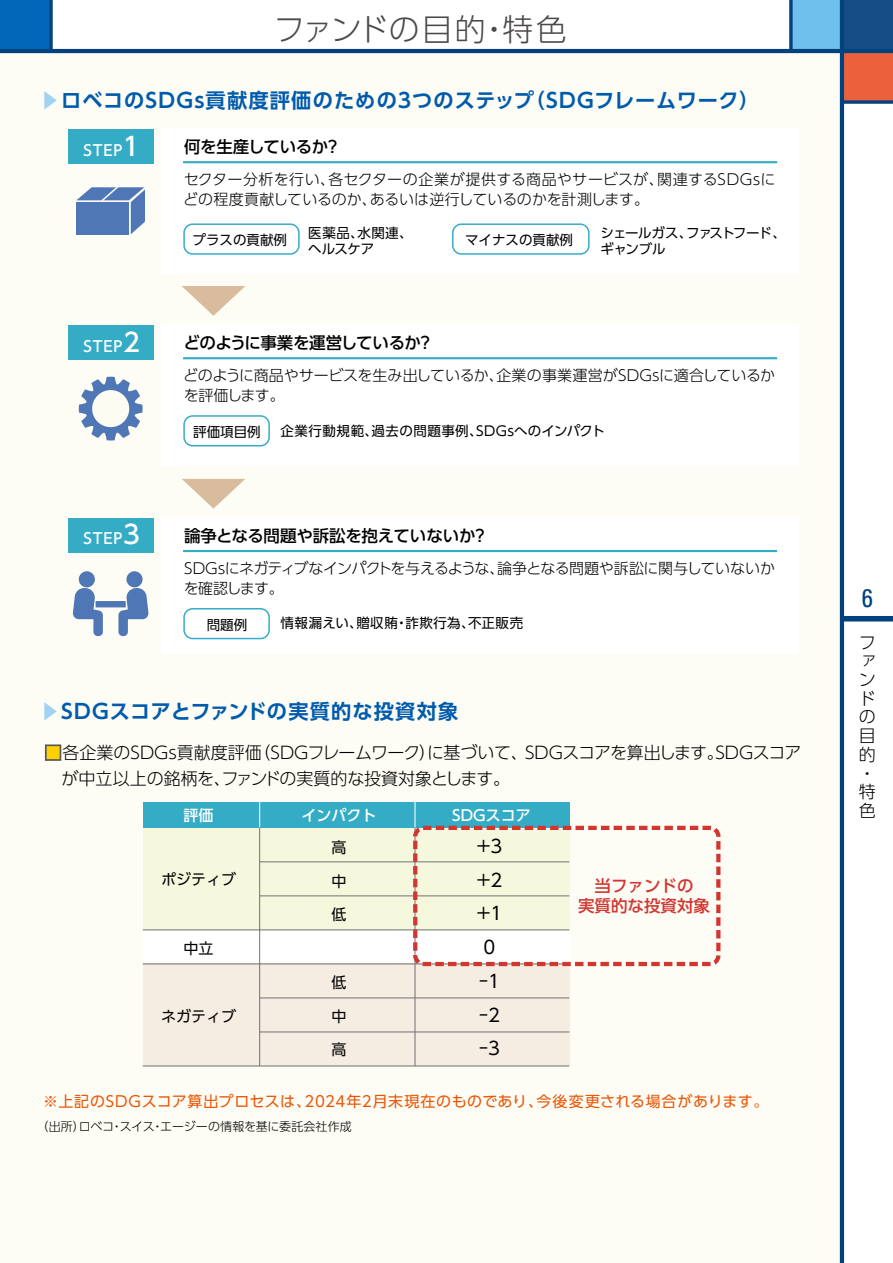
<style>
.page{position:relative;width:893px;height:1263px;background:#fff}
.page>*{position:absolute;margin:0;border:0;box-sizing:border-box;transform-origin:0 0}
.t1{font:300 30.9px "UD Shin Go Pro";letter-spacing:.005em;color:#4c4948}
.t2{font:condensed 25.5px "Univers";color:#00417e}
.t3{font:700 20.25px "UD Shin Go Pro De";letter-spacing:.055em;color:#005bac}
.t4{font:18px/33.8px "UD Shin Go Pro";color:#000;text-align:center}
.t5{font:300 16.95px/18.8px "UD Shin Go Pro";color:#000}
.t6{font:500 16.5px "UD Shin Go Pro";letter-spacing:-.02em;color:#000}
.t7{font:500 16.5px/19.5px "UD Shin Go Pro";color:#d13730;text-align:center}
.t8{font:300 15px/19.5px "UD Shin Go Pro";letter-spacing:-.01em;color:#000}
.t9{font:15px "UD Shin Go Pro";letter-spacing:.04em;color:#ea5504}
.t10{font:300 15px/19.5px "UD Shin Go Pro";letter-spacing:-.045em;color:#000}
.t11{font:500 15px "UD Shin Go Pro";color:#fff}
.t12{font:15px "UD Shin Go Pro";color:#000}
.t13{font:13.5px/16.5px "UD Shin Go Pro";color:#000}
.t14{font:13.5px "UD Shin Go Pro";letter-spacing:.03em;color:#000}
.t15{font:13.5px/16.5px "UD Shin Go Pro";letter-spacing:-.06em;color:#000}
.t16{font:13.5px "UD Shin Go Pro";letter-spacing:.04em;color:#000}
.t17{font:300 12px "UD Shin Go Pro";color:#000}
.s1{font-size:20.1px;color:#a0d2f2}
.s2{font-size:25.5px}
.s3{color:#fdd000}
</style>
<div class="page">
<div style="left:0;top:49px;width:841px;height:1214px;background:#fdfcf5"></div>
<div style="left:791px;top:0;width:51px;height:51px;background:#6fc0ec"></div>
<div style="left:842px;top:0;width:51px;height:51px;background:#164d87"></div>
<div style="left:0;top:0;width:51px;height:51px;background:#0068b7"></div>
<div style="left:842px;top:51px;width:51px;height:51px;background:#eb613b"></div>
<svg style="left:49px;top:0;width:4px;height:49px"></svg>
<div style="left:842px;top:616px;width:51px;height:5px;background:#00417e"></div>
<hr style="left:840px;top:0;width:4px;height:1263px;background:#00417e">
<hr style="left:0;top:49px;width:893px;height:4px;background:#00417e">
<svg style="left:844px;top:100px;width:49px;height:4px"></svg>
<svg style="left:789px;top:0;width:4px;height:49px"></svg>
<div style="left:162px;top:129px;width:637px;height:145px;background:#fff"></div>
<div style="left:143px;top:802px;width:426px;height:230px;background:#fff"></div>
<div style="left:143px;top:964px;width:426px;height:102px;background:#f5ece2"></div>
<div style="left:143px;top:827px;width:426px;height:103px;background:#f6f8de"></div>
<div style="left:45px;top:744px;width:16px;height:17px;border:2px solid #595757"></div>
<svg style="left:73px;top:571px;width:76px;height:65px"></svg>
<svg style="left:79px;top:377px;width:64px;height:63px"></svg>
<svg style="left:76px;top:187px;width:69px;height:47px;background:#6688bd"></svg>
<div style="left:143px;top:802px;width:426px;height:25px;background:#34acc6"></div>
<hr style="left:260px;top:862px;width:309px;height:1px;background:#727171">
<hr style="left:260px;top:896px;width:309px;height:1px;background:#727171">
<hr style="left:143px;top:930px;width:426px;height:1px;background:#727171">
<hr style="left:143px;top:964px;width:426px;height:1px;background:#727171">
<hr style="left:260px;top:998px;width:309px;height:1px;background:#727171">
<hr style="left:260px;top:1032px;width:309px;height:1px;background:#727171">
<hr style="left:259px;top:827px;width:1px;height:239px;background:#727171">
<hr style="left:415px;top:827px;width:1px;height:239px;background:#727171">
<div style="left:413px;top:826px;width:307px;height:140px;border:4px dashed #d13730;border-radius:9px"></div>
<div style="left:68px;top:129px;width:85px;height:34px;background:#34acc6"></div>
<svg style="left:182px;top:286px;width:63px;height:30px"></svg>
<div style="left:183px;top:223px;width:117px;height:32px;border:1px solid #34acc6;border-radius:9px"></div>
<div style="left:452px;top:223px;width:138px;height:32px;border:1px solid #34acc6;border-radius:9px"></div>
<hr style="left:183px;top:161px;width:594px;height:2px;background:#34acc6">
<div style="left:162px;top:325px;width:637px;height:141px;background:#fff"></div>
<div style="left:68px;top:325px;width:85px;height:34px;background:#34acc6"></div>
<div style="left:183px;top:415px;width:87px;height:31px;border:1px solid #34acc6;border-radius:9px"></div>
<hr style="left:183px;top:357px;width:594px;height:2px;background:#34acc6">
<svg style="left:182px;top:479px;width:63px;height:30px"></svg>
<div style="left:162px;top:517px;width:637px;height:137px;background:#fff"></div>
<div style="left:68px;top:518px;width:85px;height:34px;background:#34acc6"></div>
<div style="left:183px;top:608px;width:87px;height:31px;border:1px solid #34acc6;border-radius:9px"></div>
<hr style="left:183px;top:550px;width:594px;height:2px;background:#34acc6">
<hr style="left:143px;top:1066px;width:426px;height:1px;background:#727171">
<svg style="left:259px;top:802px;width:1px;height:25px"></svg>
<hr style="left:414px;top:801px;width:2px;height:26px;background:#fff">
<h1 class="t1" style="left:274px;top:4px;width:295px">ファンドの目的・特色</h1>
<h3 class="t3" style="left:40px;top:84px;width:721px"><span class="s1">▶</span>ロベコのSDGs貢献度評価のための３つのステップ（SDGフレームワーク）</h3>
<p class="t11" style="left:83px;top:138px;width:62px">STEP<span class="s2">１</span></p>
<p class="t6" style="left:184px;top:134px;width:158px">何を生産しているか？</p>
<p class="t8" style="left:183px;top:169px;width:594px">セクター分析を行い、各セクターの企業が提供する商品やサービスが、関連するSDGｓにどの程度貢献しているのか、あるいは逆行しているのかを計測します。</p>
<p class="t13" style="left:308px;top:224px;width:106px">医薬品、水関連、ヘルスケア</p>
<p class="t15" style="left:600px;top:224px;width:187px">シェールガス、ファストフード、ギャンブル</p>
<p class="t13" style="left:193px;top:231px;width:96px">プラスの貢献例</p>
<p class="t13" style="left:465px;top:231px;width:109px">マイナスの貢献例</p>
<p class="t11" style="left:83px;top:334px;width:58px">STEP<span class="s2">2</span></p>
<p class="t6" style="left:183px;top:330px;width:252px">どのように事業を運営しているか？</p>
<p class="t8" style="left:183px;top:365px;width:593px">どのように商品やサービスを生み出しているか、企業の事業運営がSDGsに適合しているかを評価します。</p>
<p class="t13" style="left:193px;top:423px;width:69px">評価項目例</p>
<p class="t14" style="left:280px;top:420px;width:326px">企業行動規範、過去の問題事例、SDGsへのインパクト</p>
<p class="t11" style="left:83px;top:526px;width:58px">STEP<span class="s2">3</span></p>
<p class="t6" style="left:184px;top:522px;width:306px">論争となる問題や訴訟を抱えていないか？</p>
<p class="t10" style="left:184px;top:558px;width:593px">SDGｓにネガティブなインパクトを与えるような、論争となる問題や訴訟に関与していないかを確認します。</p>
<p class="t13" style="left:207px;top:616px;width:42px">問題例</p>
<p class="t16" style="left:280px;top:612px;width:244px">情報漏えい、贈収賄・詐欺行為、不正販売</p>
<h3 class="t3" style="left:40px;top:695px;width:420px"><span class="s1">▶</span>SDGスコアとファンドの実質的な投資対象</h3>
<p class="t5" style="left:62px;top:739px;width:741px;line-height:25.5px;text-indent:-17px"><span class="s3">■</span>各企業のSDGs貢献度評価（SDGフレームワーク）に基づいて、SDGスコアを算出します。SDGスコアが中立以上の銘柄を、ファンドの実質的な投資対象とします。</p>
<p class="t11" style="left:184px;top:803px;width:31px">評価</p>
<p class="t12" style="left:161px;top:867px;width:76px">ポジティブ</p>
<p class="t12" style="left:184px;top:936px;width:31px">中立</p>
<p class="t12" style="left:161px;top:1005px;width:76px">ネガティブ</p>
<p class="t11" style="left:301px;top:803px;width:76px">インパクト</p>
<p class="t11" style="left:452px;top:803px;width:80px">SDGスコア</p>
<p class="t12" style="left:331px;top:835px;width:16px">高</p>
<p class="t12" style="left:331px;top:869px;width:16px">中</p>
<p class="t12" style="left:331px;top:902px;width:16px">低</p>
<p class="t12" style="left:331px;top:970px;width:16px">低</p>
<p class="t12" style="left:331px;top:1004px;width:16px">中</p>
<p class="t12" style="left:331px;top:1037px;width:16px">高</p>
<p class="t4" style="left:477px;top:828px;width:27px">+3 +2 +1<br>0 -1 -2 -3</p>
<p class="t7" style="left:578px;top:876px;width:133px">当ファンドの<br>実質的な投資対象</p>
<p class="t9" style="left:43px;top:1090px;width:741px">※上記のSDGスコア算出プロセスは、2024年2月末現在のものであり、今後変更される場合があります。　</p>
<p class="t17" style="left:37px;top:1117px;width:317px">（出所）ロベコ・スイス・エージーの情報を基に委託会社作成</p>
<h2 class="t2" style="left:862px;top:582px;width:13px">6</h2>
<p class="t5" style="left:859px;top:632px;width:18px">ファンドの目的・特色</p>
</div>
